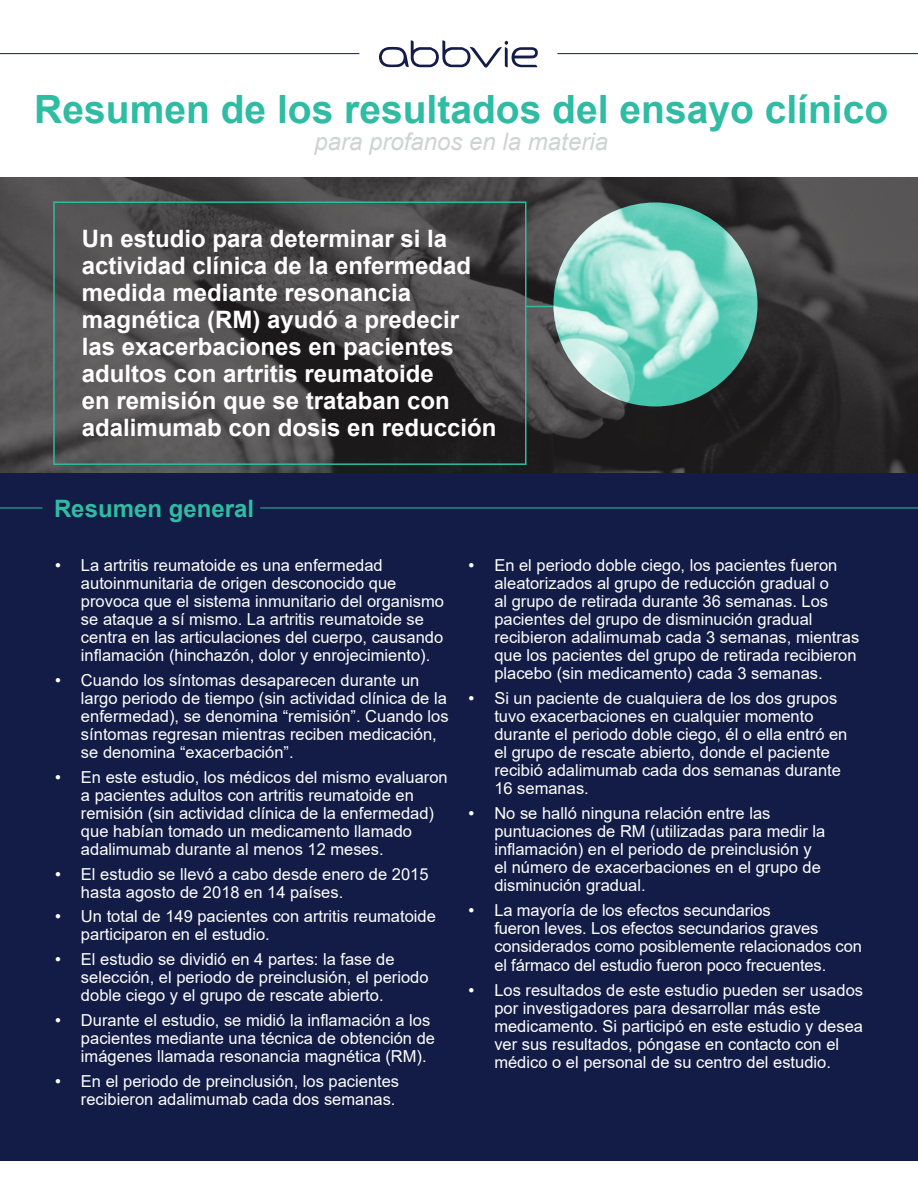
<style>
.page{position:relative;width:918px;height:1188px;background:#fff}
.page>*{position:absolute;margin:0;border:0;box-sizing:border-box;transform-origin:0 0}
.t1{font:700 39px "Arial";color:#2ebca2}
.t2{font:700 24px/27px "Arial";color:#fff}
.t3{font:italic 24px "Arial";color:#d1d2d4}
.t4{font:700 24px "Arial";color:#2ebca2}
.t5{font:16.5px/18px "Arial";color:#fff}
.s1{font-family:"Gotham"}
</style>
<div class="page">
<svg style="left:0;top:177px;width:918px;height:296px;background:#434041"></svg>
<div style="left:53px;top:201px;width:473px;height:264px;border:2px solid #2dbca1"></div>
<div style="left:0;top:473px;width:918px;height:688px;background:#121c46"></div>
<svg style="left:379px;top:40px;width:159px;height:28px"></svg>
<hr style="left:0;top:53px;width:359px;height:1px;background:#141c48">
<hr style="left:557px;top:53px;width:361px;height:1px;background:#141c48">
<hr style="left:0;top:508px;width:42px;height:1px;background:#2ebca2">
<hr style="left:260px;top:508px;width:658px;height:1px;background:#2ebca2">
<svg style="left:554px;top:202px;width:204px;height:204px;background:#8edacc"></svg>
<svg style="left:526px;top:306px;width:27px;height:1px"></svg>
<h1 class="t1" style="left:34px;top:82px;width:855px">Resumen de los resultados del ensayo clínico</h1>
<h2 class="t3" style="left:315px;top:126px;width:295px">para profanos en la materia</h2>
<p class="t2" style="left:82px;top:226px;width:416px">Un estudio para determinar si la actividad clínica de la enfermedad medida mediante resonancia magnética (RM) ayudó a predecir las exacerbaciones en pacientes adultos con artritis reumatoide<br>en remisión que se trataban con adalimumab con dosis en reducción</p>
<h2 class="t4" style="left:54px;top:491px;width:202px">Resumen general</h2>
<p class="t5" style="left:81px;top:556px;width:365px;text-indent:-27px"><span class="s1">•</span> La artritis reumatoide es una enfermedad autoinmunitaria de origen desconocido que provoca que el sistema inmunitario del organismo se ataque a sí mismo. La artritis reumatoide se centra en las articulaciones del cuerpo, causando inflamación (hinchazón, dolor y enrojecimiento).</p>
<p class="t5" style="left:81px;top:671px;width:369px;text-indent:-27px"><span class="s1">•</span> Cuando los síntomas desaparecen durante un largo periodo de tiempo (sin actividad clínica de la enfermedad), se denomina “remisión”. Cuando los síntomas regresan mientras reciben medicación, se denomina “exacerbación”.</p>
<p class="t5" style="left:81px;top:768px;width:368px;text-indent:-27px"><span class="s1">•</span> En este estudio, los médicos del mismo evaluaron a pacientes adultos con artritis reumatoide en remisión (sin actividad clínica de la enfermedad) que habían tomado un medicamento llamado adalimumab durante al menos 12 meses.</p>
<p class="t5" style="left:81px;top:865px;width:349px;text-indent:-27px"><span class="s1">•</span> El estudio se llevó a cabo desde enero de 2015 hasta agosto de 2018 en 14 países.</p>
<p class="t5" style="left:81px;top:907px;width:356px;text-indent:-27px"><span class="s1">•</span> Un total de 149 pacientes con artritis reumatoide participaron en el estudio.</p>
<p class="t5" style="left:81px;top:950px;width:349px;text-indent:-27px"><span class="s1">•</span> El estudio se dividió en 4 partes: la fase de selección, el periodo de preinclusión, el periodo doble ciego y el grupo de rescate abierto.</p>
<p class="t5" style="left:81px;top:1011px;width:356px;text-indent:-27px"><span class="s1">•</span> Durante el estudio, se midió la inflamación a los pacientes mediante una técnica de obtención de imágenes llamada resonancia magnética (RM).</p>
<p class="t5" style="left:54px;top:1072px;width:347px;text-align:right"><span class="s1">•</span> En el periodo de preinclusión, los pacientes recibieron adalimumab cada dos semanas.</p>
<p class="t5" style="left:494px;top:556px;width:366px;text-indent:-27px"><span class="s1">•</span> En el periodo doble ciego, los pacientes fueron aleatorizados al grupo de reducción gradual o<br>al grupo de retirada durante 36 semanas. Los pacientes del grupo de disminución gradual recibieron adalimumab cada 3 semanas, mientras que los pacientes del grupo de retirada recibieron placebo (sin medicamento) cada 3 semanas.</p>
<p class="t5" style="left:494px;top:689px;width:355px;text-indent:-27px"><span class="s1">•</span> Si un paciente de cualquiera de los dos grupos tuvo exacerbaciones en cualquier momento durante el periodo doble ciego, él o ella entró en el grupo de rescate abierto, donde el paciente recibió adalimumab cada dos semanas durante 16 semanas.</p>
<p class="t5" style="left:494px;top:804px;width:333px;text-indent:-27px"><span class="s1">•</span> No se halló ninguna relación entre las puntuaciones de RM (utilizadas para medir la inflamación) en el periodo de preinclusión y el número de exacerbaciones en el grupo de disminución gradual.</p>
<p class="t5" style="left:494px;top:901px;width:369px;text-indent:-27px"><span class="s1">•</span> La mayoría de los efectos secundarios<br>fueron leves. Los efectos secundarios graves considerados como posiblemente relacionados con</p>
<p class="t5" style="left:494px;top:956px;width:333px">el fármaco del estudio fueron poco frecuentes.</p>
<p class="t5" style="left:494px;top:981px;width:370px;text-indent:-27px"><span class="s1">•</span> Los resultados de este estudio pueden ser usados por investigadores para desarrollar más este medicamento. Si participó en este estudio y desea ver sus resultados, póngase en contacto con el médico o el personal de su centro del estudio.</p>
</div>
